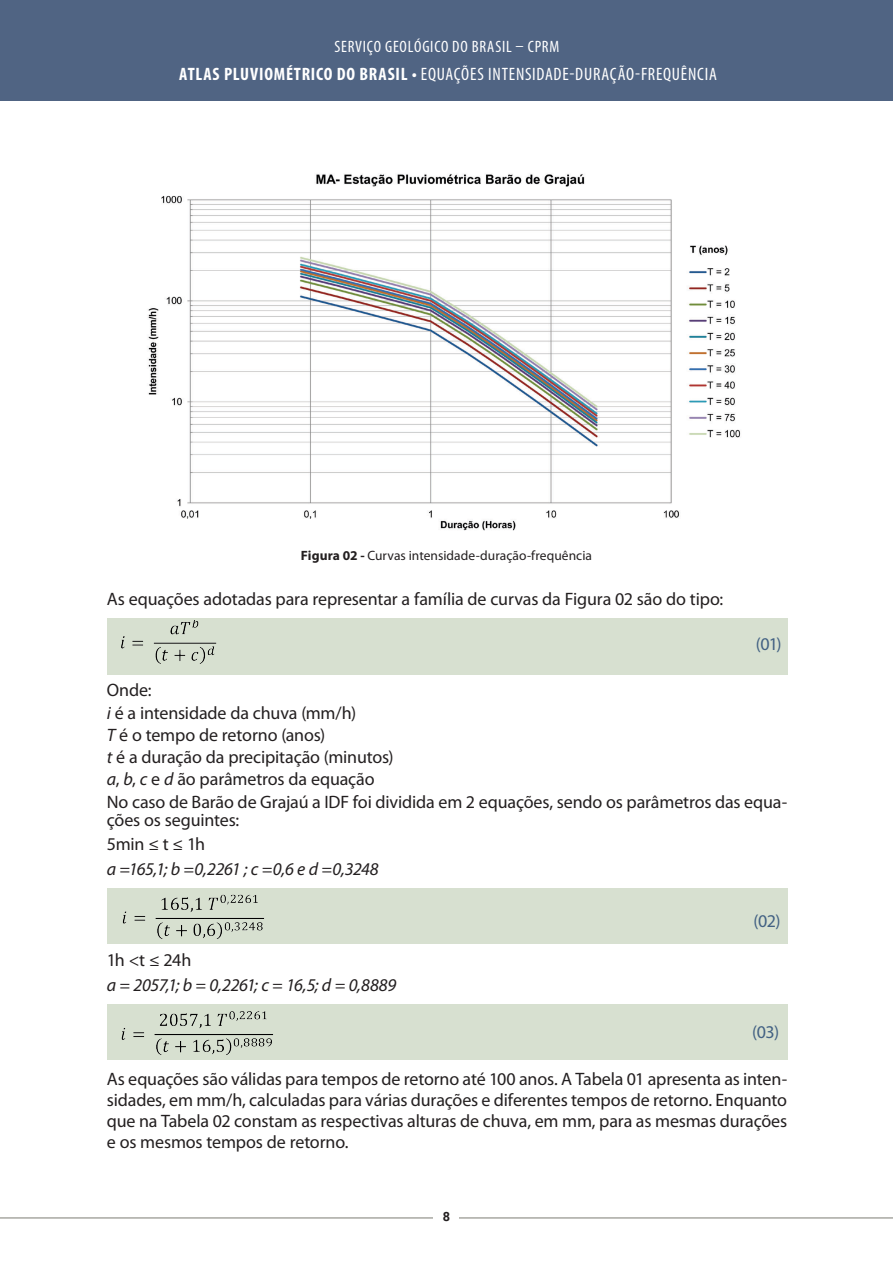
<style>
.page{position:relative;width:893px;height:1263px;background:#fff}
.page>*{position:absolute;margin:0;border:0;box-sizing:border-box;transform-origin:0 0}
.CORPO_TEXTO{font:18px/21px "Myriad Pro";letter-spacing:-.01em;color:#231f20}
.t1{font:condensed 18px "Myriad Pro";letter-spacing:.04em;color:#fff}
.CORPO_TEXTO-2{font:italic 18px "Myriad Pro";letter-spacing:-.025em;color:#231f20}
.t2{font:18px "Myriad Pro";color:#426183}
.t3{font:condensed 16.5px "Myriad Pro";letter-spacing:.045em;color:#fff}
.t4{font:13.5px "Myriad Pro";letter-spacing:.005em;color:#231f20}
.t5{font:700 12.75px "Roboto";color:#231f20}
.s1{font-weight:700}
.s2{font-style:italic}
</style>
<div class="page">
<div style="left:0;top:0;width:893px;height:100px;background:#506483"></div>
<hr style="left:0;top:1217px;width:893px;height:1px;background:#7d7c73">
<div style="left:433px;top:1205px;width:26px;height:23px;background:#fff"></div>
<div style="left:107px;top:618px;width:680px;height:56px;background:#d7e0d0"></div>
<div style="left:107px;top:888px;width:680px;height:55px;background:#d7e0d0"></div>
<div style="left:107px;top:1004px;width:680px;height:56px;background:#d7e0d0"></div>
<img style="left:148px;top:174px;width:593px;height:357px">
<img style="left:121px;top:620px;width:96px;height:44px">
<img style="left:107px;top:894px;width:164px;height:50px">
<img style="left:121px;top:1011px;width:153px;height:44px">
<p class="t3" style="left:334px;top:36px;width:226px">SERVIÇO GEOLÓGICO DO BRASIL – CPRM</p>
<p class="t1" style="left:179px;top:63px;width:539px"><span class="s1">ATLAS PLUVIOMÉTRICO DO BRASIL •</span> EQUAÇÕES INTENSIDADE-DURAÇÃO-FREQUÊNCIA</p>
<p class="t4" style="left:301px;top:547px;width:293px"><span class="s1">Figura 02 -</span> Curvas intensidade-duração-frequência</p>
<p class="CORPO_TEXTO" style="left:107px;top:588px;width:618px">As equações adotadas para representar a família de curvas da Figura 02 são do tipo:</p>
<p class="t2" style="left:756px;top:633px;width:27px">(01)</p>
<p class="CORPO_TEXTO" style="left:107px;top:679px;width:46px">Onde:</p>
<p class="CORPO_TEXTO" style="left:107px;top:702px;width:251px"><span class="s2">i</span> é a intensidade da chuva (mm/h)</p>
<p class="CORPO_TEXTO" style="left:107px;top:724px;width:220px"><span class="s2">T</span> é o tempo de retorno (anos)</p>
<p class="CORPO_TEXTO" style="left:107px;top:746px;width:288px"><span class="s2">t</span> é a duração da precipitação (minutos)</p>
<p class="CORPO_TEXTO" style="left:107px;top:768px;width:269px"><span class="s2">a</span>, <span class="s2">b</span>, <span class="s2">c</span> e <span class="s2">d</span> ão parâmetros da equação</p>
<p class="CORPO_TEXTO" style="left:107px;top:792px;width:682px;line-height:18px">No caso de Barão de Grajaú a IDF foi dividida em 2 equações, sendo os parâmetros das equa&shy;ções os seguintes:</p>
<p class="CORPO_TEXTO" style="left:107px;top:833px;width:100px">5min ≤ t ≤ 1h</p>
<p class="CORPO_TEXTO-2" style="left:107px;top:858px;width:273px">a =165,1; b =0,2261 ; c =0,6 e d =0,3248</p>
<p class="CORPO_TEXTO" style="left:107px;top:949px;width:86px">1h &lt;t ≤ 24h</p>
<p class="CORPO_TEXTO-2" style="left:107px;top:974px;width:291px">a = 2057,1; b = 0,2261; c = 16,5; d = 0,8889</p>
<p class="t2" style="left:754px;top:909px;width:29px">(02)</p>
<p class="t2" style="left:752px;top:1021px;width:29px">(03)</p>
<p class="CORPO_TEXTO" style="left:107px;top:1068px;width:682px;text-align:justify">As equações são válidas para tempos de retorno até 100 anos. A Tabela 01 apresenta as inten&shy;sidades, em mm/h, calculadas para várias durações e diferentes tempos de retorno. Enquanto que na Tabela 02 constam as respectivas alturas de chuva, em mm, para as mesmas durações e os mesmos tempos de retorno.</p>
<p class="t5" style="left:443px;top:1208px;width:9px">8</p>
</div>
